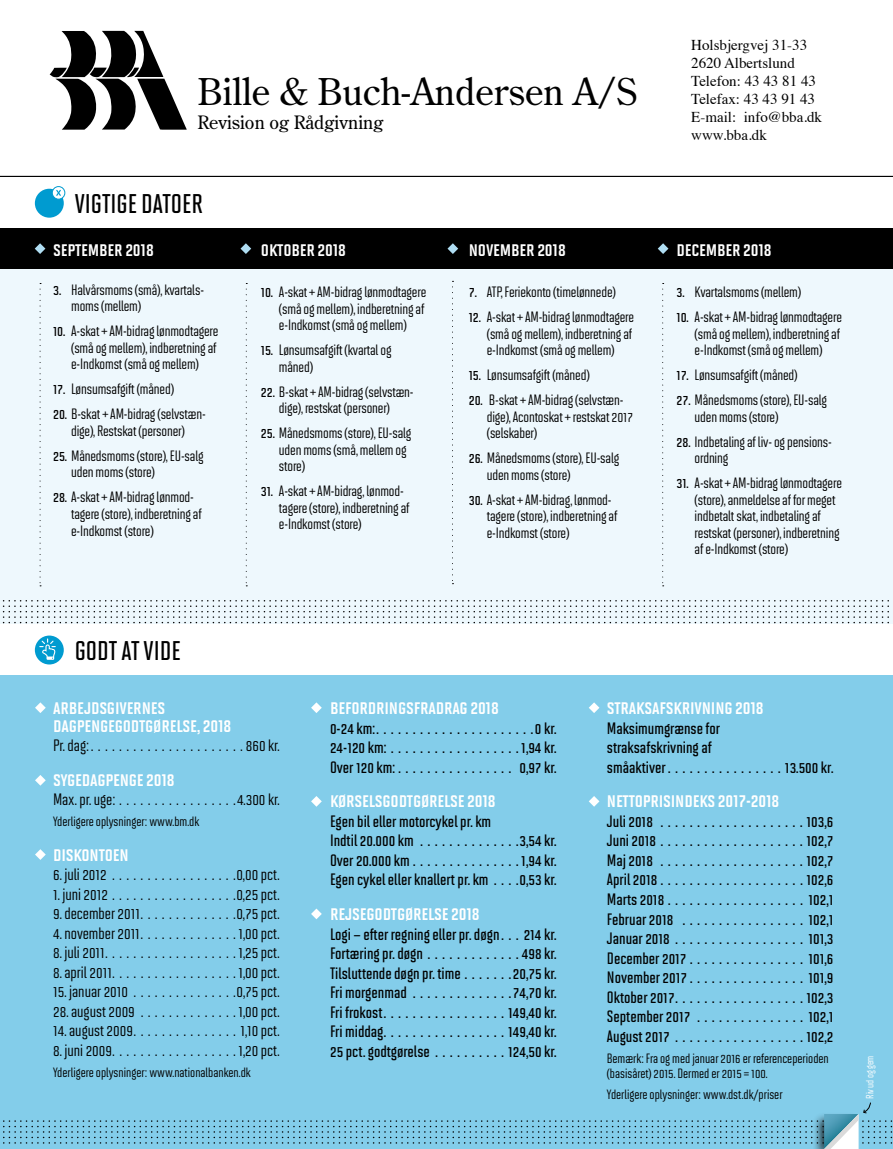
<style>
.page{position:relative;width:893px;height:1149px;background:#fff}
.page>*{position:absolute;margin:0;border:0;box-sizing:border-box;transform-origin:0 0}
.t1{font:36.75px "Century Old Style";color:#000}
.t2{font:27px "Solano Gothic MVB Sb Cap";color:#000}
.t3{font:19.5px/17.2px "Solano Gothic MVB Bd SC";letter-spacing:-.01em;color:#fff}
.t4{font:18.45px "Century Old Style";color:#000}
.t5{font:600 16.5px/19.5px "Solano Gothic MVB";color:#000;text-align:justify}
.t6{font:500 16.5px "Solano Gothic MVB";color:#000}
.t7{font:500 15px/16.5px "Solano Gothic MVB";letter-spacing:-.01em;color:#000}
.t8{font:15px/18px "Times";color:#000}
.t9{font:500 13.5px/15px "Solano Gothic MVB";color:#000}
.t10{font:500 10.5px "Solano Gothic MVB";letter-spacing:-.01em;color:#fff}
.s1{font-weight:600}
</style>
<div class="page">
<div style="left:0;top:264px;width:892px;height:359px;background:#eef8fd"></div>
<div style="left:0;top:674px;width:892px;height:474px;background:#83cdea"></div>
<div style="left:0;top:229px;width:892px;height:40px;background:#000"></div>
<svg style="left:2px;top:600px;width:891px;height:23px"></svg>
<svg style="left:35px;top:702px;width:11px;height:11px"></svg>
<svg style="left:311px;top:702px;width:11px;height:11px"></svg>
<svg style="left:589px;top:702px;width:10px;height:11px"></svg>
<svg style="left:35px;top:775px;width:11px;height:10px"></svg>
<svg style="left:311px;top:796px;width:11px;height:10px"></svg>
<svg style="left:589px;top:796px;width:10px;height:10px"></svg>
<svg style="left:35px;top:849px;width:11px;height:10px"></svg>
<svg style="left:311px;top:908px;width:11px;height:11px"></svg>
<svg style="left:35px;top:243px;width:10px;height:11px"></svg>
<svg style="left:40px;top:283px;width:1px;height:303px"></svg>
<svg style="left:452px;top:281px;width:1px;height:303px"></svg>
<svg style="left:662px;top:283px;width:2px;height:303px"></svg>
<svg style="left:246px;top:283px;width:1px;height:303px"></svg>
<svg style="left:240px;top:243px;width:11px;height:11px"></svg>
<svg style="left:447px;top:243px;width:11px;height:11px"></svg>
<svg style="left:658px;top:243px;width:10px;height:11px"></svg>
<div style="left:35px;top:635px;width:29px;height:29px;background:#009bd0;border-radius:50%"></div>
<svg style="left:40px;top:638px;width:15px;height:21px"></svg>
<div style="left:35px;top:189px;width:29px;height:28px;background:#009bd0;border-radius:50%"></div>
<svg style="left:52px;top:186px;width:13px;height:13px"></svg>
<div style="left:52px;top:186px;width:13px;height:13px;border:1px solid #009bd0;border-radius:50%"></div>
<svg style="left:55px;top:189px;width:7px;height:8px"></svg>
<hr style="left:0;top:176px;width:892px;height:1px;background:#000">
<svg style="left:0;top:1101px;width:893px;height:48px"></svg>
<svg style="left:50px;top:31px;width:137px;height:99px"></svg>
<h1 class="t1" style="left:197px;top:68px;width:441px">Bille &amp; Buch-Andersen A/S</h1>
<p class="t4" style="left:197px;top:111px;width:188px">Revision og Rådgivning</p>
<h2 class="t2" style="left:75px;top:188px;width:130px">VIGTIGE DATOER</h2>
<h3 class="t3" style="left:53px;top:240px;width:102px">SEPTEMBER 2018</h3>
<p class="t7" style="left:71px;top:281px;width:134px;text-indent:-18px"><span class="s1">3.</span> Halvårsmoms (små), kvartals&shy;moms (mellem)</p>
<p class="t7" style="left:71px;top:323px;width:149px;text-indent:-18px"><span class="s1">10.</span> A-skat + AM-bidrag lønmodtagere (små og mellem), indberetning af e-Indkomst (små og mellem)</p>
<p class="t7" style="left:53px;top:381px;width:122px"><span class="s1">17.</span> Lønsumsafgift (måned)</p>
<p class="t7" style="left:53px;top:406px;width:154px;text-align:center"><span class="s1">20.</span> B-skat + AM-bidrag (selvstæn&shy;dige), Restskat (personer)</p>
<p class="t7" style="left:71px;top:447px;width:134px;text-indent:-18px"><span class="s1">25.</span> Månedsmoms (store), EU-salg uden moms (store)</p>
<p class="t7" style="left:71px;top:489px;width:132px;text-indent:-18px"><span class="s1">28.</span> A-skat + AM-bidrag lønmod&shy;tagere (store), indberetning af e-Indkomst (store)</p>
<h3 class="t3" style="left:261px;top:240px;width:87px">OKTOBER 2018</h3>
<p class="t7" style="left:279px;top:283px;width:149px;text-indent:-18px"><span class="s1">10.</span> A-skat + AM-bidrag lønmodtagere (små og mellem), indberetning af e-Indkomst (små og mellem)</p>
<p class="t7" style="left:279px;top:341px;width:114px;text-indent:-18px"><span class="s1">15.</span> Lønsumsafgift (kvartal og måned)</p>
<p class="t7" style="left:261px;top:383px;width:154px;text-align:center"><span class="s1">22.</span> B-skat + AM-bidrag (selvstæn&shy;dige), restskat (personer)</p>
<p class="t7" style="left:279px;top:424px;width:134px;text-indent:-18px"><span class="s1">25.</span> Månedsmoms (store), EU-salg uden moms (små, mellem og store)</p>
<p class="t7" style="left:279px;top:482px;width:132px;text-indent:-18px"><span class="s1">31.</span> A-skat + AM-bidrag, lønmod&shy;tagere (store), indberetning af e-Indkomst (store)</p>
<h3 class="t3" style="left:469px;top:240px;width:99px">NOVEMBER 2018</h3>
<p class="t7" style="left:469px;top:283px;width:149px"><span class="s1">7.</span> ATP, Feriekonto (timelønnede)</p>
<p class="t7" style="left:487px;top:308px;width:149px;text-indent:-18px"><span class="s1">12.</span> A-skat + AM-bidrag lønmodtagere (små og mellem), indberetning af e-Indkomst (små og mellem)</p>
<p class="t7" style="left:469px;top:366px;width:122px"><span class="s1">15.</span> Lønsumsafgift (måned)</p>
<p class="t7" style="left:487px;top:391px;width:148px;text-indent:-18px"><span class="s1">20.</span> B-skat + AM-bidrag (selvstæn&shy;dige), Acontoskat + restskat 2017 (selskaber)</p>
<p class="t7" style="left:487px;top:449px;width:134px;text-indent:-18px"><span class="s1">26.</span> Månedsmoms (store), EU-salg uden moms (store)</p>
<p class="t7" style="left:487px;top:491px;width:132px;text-indent:-18px"><span class="s1">30.</span> A-skat + AM-bidrag, lønmod&shy;tagere (store), indberetning af e-Indkomst (store)</p>
<p class="t8" style="left:691px;top:37px;width:132px">Holsbjergvej 31-33<br>2620 Albertslund<br>Telefon: 43 43 81 43<br>Telefax: 43 43 91 43<br>E-mail: info@bba.dk www.bba.dk</p>
<h3 class="t3" style="left:677px;top:240px;width:97px">DECEMBER 2018</h3>
<p class="t7" style="left:677px;top:283px;width:126px"><span class="s1">3.</span> Kvartalsmoms (mellem)</p>
<p class="t7" style="left:695px;top:308px;width:149px;text-indent:-18px"><span class="s1">10.</span> A-skat + AM-bidrag lønmodtagere (små og mellem), indberetning af e-Indkomst (små og mellem)</p>
<p class="t7" style="left:677px;top:366px;width:122px"><span class="s1">17.</span> Lønsumsafgift (måned)</p>
<p class="t7" style="left:695px;top:391px;width:134px;text-indent:-18px"><span class="s1">27.</span> Månedsmoms (store), EU-salg uden moms (store)</p>
<p class="t7" style="left:695px;top:433px;width:139px;text-indent:-18px"><span class="s1">28.</span> Indbetaling af liv- og pensions&shy;ordning</p>
<p class="t7" style="left:695px;top:474px;width:149px;text-indent:-18px"><span class="s1">31.</span> A-skat + AM-bidrag lønmodtagere (store), anmeldelse af for meget indbetalt skat, indbetaling af restskat (personer), indberetning af e-Indkomst (store)</p>
<h2 class="t2" style="left:75px;top:635px;width:107px">GODT AT VIDE</h2>
<h3 class="t3" style="left:53px;top:698px;width:180px">ARBEJDSGIVERNES<br>DAGPENGEGODTGØRELSE, 2018</h3>
<p class="t6" style="left:53px;top:736px;width:228px">Pr. dag:......................860 kr.</p>
<h3 class="t3" style="left:53px;top:770px;width:123px">SYGEDAGPENGE 2018</h3>
<p class="t6" style="left:53px;top:790px;width:228px">Max. pr. uge: . . . . . . . . . . . . . . . . .4.300 kr.</p>
<p class="t9" style="left:53px;top:813px;width:148px">Yderligere oplysninger: www.bm.dk</p>
<h3 class="t3" style="left:53px;top:845px;width:77px">DISKONTOEN</h3>
<p class="t6" style="left:53px;top:865px;width:228px">6. juli 2012 . . . . . . . . . . . . . . . . . .0,00 pct.</p>
<p class="t6" style="left:53px;top:884px;width:228px">1. juni 2012 . . . . . . . . . . . . . . . . . .0,25 pct.</p>
<p class="t6" style="left:53px;top:904px;width:228px">9. december 2011. . . . . . . . . . . . . .0,75 pct.</p>
<p class="t6" style="left:53px;top:923px;width:228px">4. november 2011. . . . . . . . . . . . . . 1,00 pct.</p>
<p class="t6" style="left:53px;top:943px;width:228px">8. juli 2011...................1,25 pct.</p>
<p class="t6" style="left:53px;top:962px;width:228px">8. april 2011..................1,00 pct.</p>
<p class="t6" style="left:53px;top:982px;width:228px">15. januar 2010 . . . . . . . . . . . . . . .0,75 pct.</p>
<p class="t6" style="left:53px;top:1001px;width:228px">28. august 2009 . . . . . . . . . . . . . . 1,00 pct.</p>
<p class="t6" style="left:53px;top:1021px;width:228px">14. august 2009. . . . . . . . . . . . . . . 1,10 pct.</p>
<p class="t6" style="left:53px;top:1040px;width:228px">8. juni 2009..................1,20 pct.</p>
<p class="t9" style="left:53px;top:1064px;width:199px">Yderligere oplysninger: www.nationalbanken.dk</p>
<h3 class="t3" style="left:330px;top:698px;width:170px">BEFORDRINGSFRADRAG 2018</h3>
<p class="t5" style="left:330px;top:718px;width:228px">0-24 km:......................0 kr.<br>24-120 km: . . . . . . . . . . . . . . . . . . 1,94 kr.<br>Over 120 km: . . . . . . . . . . . . . . . . 0,97 kr.</p>
<h3 class="t3" style="left:330px;top:791px;width:167px">KØRSELSGODTGØRELSE 2018</h3>
<p class="t5" style="left:330px;top:811px;width:228px;text-align:left">Egen bil eller motorcykel pr. km<br>Indtil 20.000 km . . . . . . . . . . . . . .3,54 kr.<br>Over 20.000 km . . . . . . . . . . . . . . . 1,94 kr.<br>Egen cykel eller knallert pr. km . . . .0,53 kr.</p>
<h3 class="t3" style="left:330px;top:904px;width:151px">REJSEGODTGØRELSE 2018</h3>
<p class="t5" style="left:330px;top:923px;width:228px">Logi – efter regning eller pr. døgn. . . 214 kr.<br>Fortæring pr. døgn . . . . . . . . . . . . . 498 kr.<br>Tilsluttende døgn pr. time . . . . . . .20,75 kr.<br>Fri morgenmad . . . . . . . . . . . . . .74,70 kr.<br>Fri frokost.................149,40 kr.<br>Fri middag.................149,40 kr.<br>25 pct. godtgørelse . . . . . . . . . . 124,50 kr.</p>
<h3 class="t3" style="left:607px;top:698px;width:158px">STRAKSAFSKRIVNING 2018</h3>
<p class="t5" style="left:607px;top:718px;width:228px;text-align:left">Maksimumgrænse for<br>straksafskrivning af<br>småaktiver . . . . . . . . . . . . . . . . 13.500 kr.</p>
<h3 class="t3" style="left:607px;top:791px;width:174px">NETTOPRISINDEKS 2017-2018</h3>
<p class="t5" style="left:607px;top:811px;width:228px">Juli 2018 . . . . . . . . . . . . . . . . . . . . 103,6<br>Juni 2018 ....................102,7<br>Maj 2018 . . . . . . . . . . . . . . . . . . . . 102,7<br>April 2018 . . . . . . . . . . . . . . . . . . . . 102,6<br>Marts 2018 . . . . . . . . . . . . . . . . . . . 102,1<br>Februar 2018 . . . . . . . . . . . . . . . . . 102,1<br>Januar 2018 . . . . . . . . . . . . . . . . . . 101,3<br>December 2017 . . . . . . . . . . . . . . . . 101,6<br>November 2017 . . . . . . . . . . . . . . . . 101,9<br>Oktober 2017..................102,3<br>September 2017 . . . . . . . . . . . . . . . 102,1<br>August 2017 . . . . . . . . . . . . . . . . . . 102,2</p>
<p class="t9" style="left:607px;top:1050px;width:223px">Bemærk: Fra og med januar 2016 er referenceperioden (basisåret) 2015. Dermed er 2015 = 100.</p>
<p class="t9" style="left:607px;top:1086px;width:177px">Yderligere oplysninger: www.dst.dk/priser</p>
<p class="t10" style="left:864px;top:1098px;width:45px;rotate:-90deg">Riv ud og gem</p>
</div>
